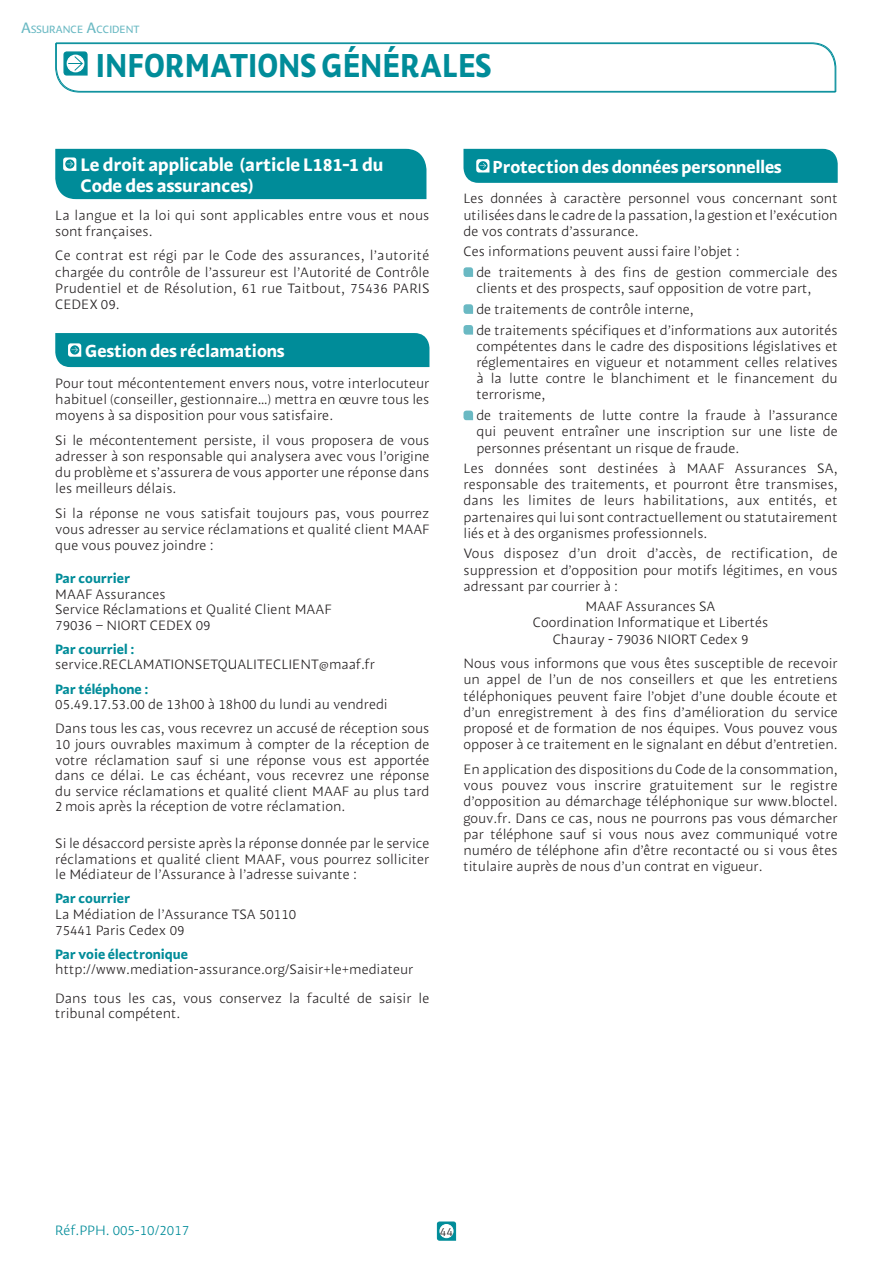
<style>
.page{position:relative;width:893px;height:1263px;background:#fff}
.page>*{position:absolute;margin:0;border:0;box-sizing:border-box;transform-origin:0 0}
.t1{font:33px "MAAF Bold";color:#008c99;scale:.9 1}
.t2{font:18px/21.6px "MAAF Bold";color:#fff}
.t3{font:17.4px "MAAF Bold";color:#fff}
.t4{font:13.5px/16.2px "MAAF Light";color:#231f20;text-align:justify}
.t5{font:13.5px "MAAF Bold";color:#008c99}
.t6{font:13.5px "MAAF Light";color:#008c99}
.t7{font:12px "MAAF Light";color:#231f20}
.t8{font:10.5px "MAAF";color:#6ab9c3}
.s1{font-size:15px}
</style>
<div class="page">
<svg style="left:436px;top:1221px;width:21px;height:20px"></svg>
<div style="left:440px;top:1224px;width:13px;height:14px;background:#fff;border-radius:50%"></div>
<div style="left:439px;top:1224px;width:15px;height:14px;border:1px solid #fff;border-radius:50%"></div>
<svg style="left:55px;top:42px;width:782px;height:51px"></svg>
<div style="left:55px;top:149px;width:371px;height:50px;background:#008c99"></div>
<div style="left:55px;top:333px;width:374px;height:34px;background:#008c99"></div>
<div style="left:463px;top:149px;width:375px;height:34px;background:#008c99"></div>
<svg style="left:463px;top:267px;width:10px;height:10px"></svg>
<svg style="left:463px;top:304px;width:10px;height:10px"></svg>
<svg style="left:463px;top:325px;width:10px;height:10px"></svg>
<svg style="left:463px;top:411px;width:10px;height:9px"></svg>
<p class="t8" style="left:21px;top:25px;width:120px"><span class="s1">A</span>SSURANCE <span class="s1">A</span>CCIDENT</p>
<h1 class="t1" style="left:96px;top:53px;width:441px">INFORMATIONS GÉNÉRALES</h1>
<h2 class="t2" style="left:80px;top:156px;width:304px">Le droit applicable (article L181-1 du<br>Code des assurances)</h2>
<p class="t4" style="left:55px;top:208px;width:376px">La langue et la loi qui sont applicables entre vous et nous sont françaises.</p>
<p class="t4" style="left:55px;top:249px;width:376px">Ce contrat est régi par le Code des assurances, l’autorité chargée du contrôle de l’assureur est l’Autorité de Contrôle Prudentiel et de Résolution, 61 rue Taitbout, 75436 PARIS CEDEX 09.</p>
<p class="t3" style="left:85px;top:344px;width:201px">Gestion des réclamations</p>
<p class="t4" style="left:55px;top:376px;width:376px">Pour tout mécontentement envers nous, votre interlocuteur habituel (conseiller, gestionnaire…) mettra en œuvre tous les moyens à sa disposition pour vous satisfaire.</p>
<p class="t4" style="left:55px;top:433px;width:376px">Si le mécontentement persiste, il vous proposera de vous adresser à son responsable qui analysera avec vous l’origine du problème et s’assurera de vous apporter une réponse dans les meilleurs délais.</p>
<p class="t4" style="left:55px;top:507px;width:376px">Si la réponse ne vous satisfait toujours pas, vous pourrez vous adresser au service réclamations et qualité client MAAF que vous pouvez joindre :</p>
<p class="t5" style="left:55px;top:573px;width:76px">Par courrier</p>
<p class="t4" style="left:55px;top:588px;width:278px;line-height:15.6px;text-align:left">MAAF Assurances<br>Service Réclamations et Qualité Client MAAF<br>79036 – NIORT CEDEX 09</p>
<p class="t5" style="left:55px;top:644px;width:81px">Par courriel :</p>
<p class="t4" style="left:55px;top:658px;width:321px">service.RECLAMATIONSETQUALITECLIENT@maaf.fr</p>
<p class="t5" style="left:55px;top:684px;width:95px">Par téléphone :</p>
<p class="t4" style="left:55px;top:694px;width:376px;line-height:24.2px">05.49.17.53.00 de 13h00 à 18h00 du lundi au vendredi<br>Dans tous les cas, vous recevrez un accusé de réception sous</p>
<p class="t4" style="left:55px;top:738px;width:376px;line-height:15.6px">10 jours ouvrables maximum à compter de la réception de votre réclamation sauf si une réponse vous est apportée dans ce délai. Le cas échéant, vous recevrez une réponse du service réclamations et qualité client MAAF au plus tard 2 mois après la réception de votre réclamation.</p>
<p class="t4" style="left:55px;top:837px;width:376px;line-height:15.6px">Si le désaccord persiste après la réponse donnée par le service réclamations et qualité client MAAF, vous pourrez solliciter le Médiateur de l’Assurance à l’adresse suivante :</p>
<p class="t5" style="left:55px;top:894px;width:76px">Par courrier</p>
<p class="t4" style="left:55px;top:908px;width:242px;line-height:15.6px">La Médiation de l’Assurance TSA 50110<br>75441 Paris Cedex 09</p>
<p class="t5" style="left:55px;top:949px;width:134px">Par voie électronique</p>
<p class="t4" style="left:55px;top:957px;width:376px;line-height:28.3px">http://www.mediation-assurance.org/Saisir+le+mediateur<br>Dans tous les cas, vous conservez la faculté de saisir le</p>
<p class="t4" style="left:55px;top:1007px;width:127px">tribunal compétent.</p>
<p class="t3" style="left:492px;top:160px;width:291px">Protection des données personnelles</p>
<p class="t4" style="left:463px;top:192px;width:376px">Les données à caractère personnel vous concernant sont utilisées dans le cadre de la passation, la gestion et l’exécution de vos contrats d’assurance.</p>
<p class="t4" style="left:476px;top:243px;width:363px;line-height:20.7px;text-indent:-13px">Ces informations peuvent aussi faire l’objet :<br>de traitements à des fins de gestion commerciale des</p>
<p class="t4" style="left:476px;top:280px;width:363px;line-height:20.7px;text-align:left">clients et des prospects, sauf opposition de votre part,<br>de traitements de contrôle interne,<br>de traitements spécifiques et d’informations aux autorités</p>
<p class="t4" style="left:476px;top:340px;width:363px">compétentes dans le cadre des dispositions législatives et réglementaires en vigueur et notamment celles relatives à la lutte contre le blanchiment et le financement du terrorisme,</p>
<p class="t4" style="left:476px;top:409px;width:363px">de traitements de lutte contre la fraude à l’assurance qui peuvent entraîner une inscription sur une liste de personnes présentant un risque de fraude.</p>
<p class="t4" style="left:463px;top:462px;width:376px">Les données sont destinées à MAAF Assurances SA, responsable des traitements, et pourront être transmises, dans les limites de leurs habilitations, aux entités, et partenaires qui lui sont contractuellement ou statutairement liés et à des organismes professionnels.</p>
<p class="t4" style="left:463px;top:547px;width:376px">Vous disposez d’un droit d’accès, de rectification, de suppression et d’opposition pour motifs légitimes, en vous adressant par courrier à :</p>
<p class="t4" style="left:533px;top:600px;width:237px;text-align:center">MAAF Assurances SA<br>Coordination Informatique et Libertés<br>Chauray - 79036 NIORT Cedex 9</p>
<p class="t4" style="left:463px;top:657px;width:376px">Nous vous informons que vous êtes susceptible de recevoir un appel de l’un de nos conseillers et que les entretiens téléphoniques peuvent faire l’objet d’une double écoute et d’un enregistrement à des fins d’amélioration du service proposé et de formation de nos équipes. Vous pouvez vous opposer à ce traitement en le signalant en début d’entretien.</p>
<p class="t4" style="left:463px;top:763px;width:376px">En application des dispositions du Code de la consommation, vous pouvez vous inscrire gratuitement sur le registre d’opposition au démarchage téléphonique sur www.bloctel. gouv.fr. Dans ce cas, nous ne pourrons pas vous démarcher par téléphone sauf si vous nous avez communiqué votre numéro de téléphone afin d’être recontacté ou si vous êtes titulaire auprès de nous d’un contrat en vigueur.</p>
<p class="t6" style="left:55px;top:1225px;width:135px">Réf.PPH. 005-10/2017</p>
<p class="t7" style="left:440px;top:1227px;width:15px">44</p>
</div>
